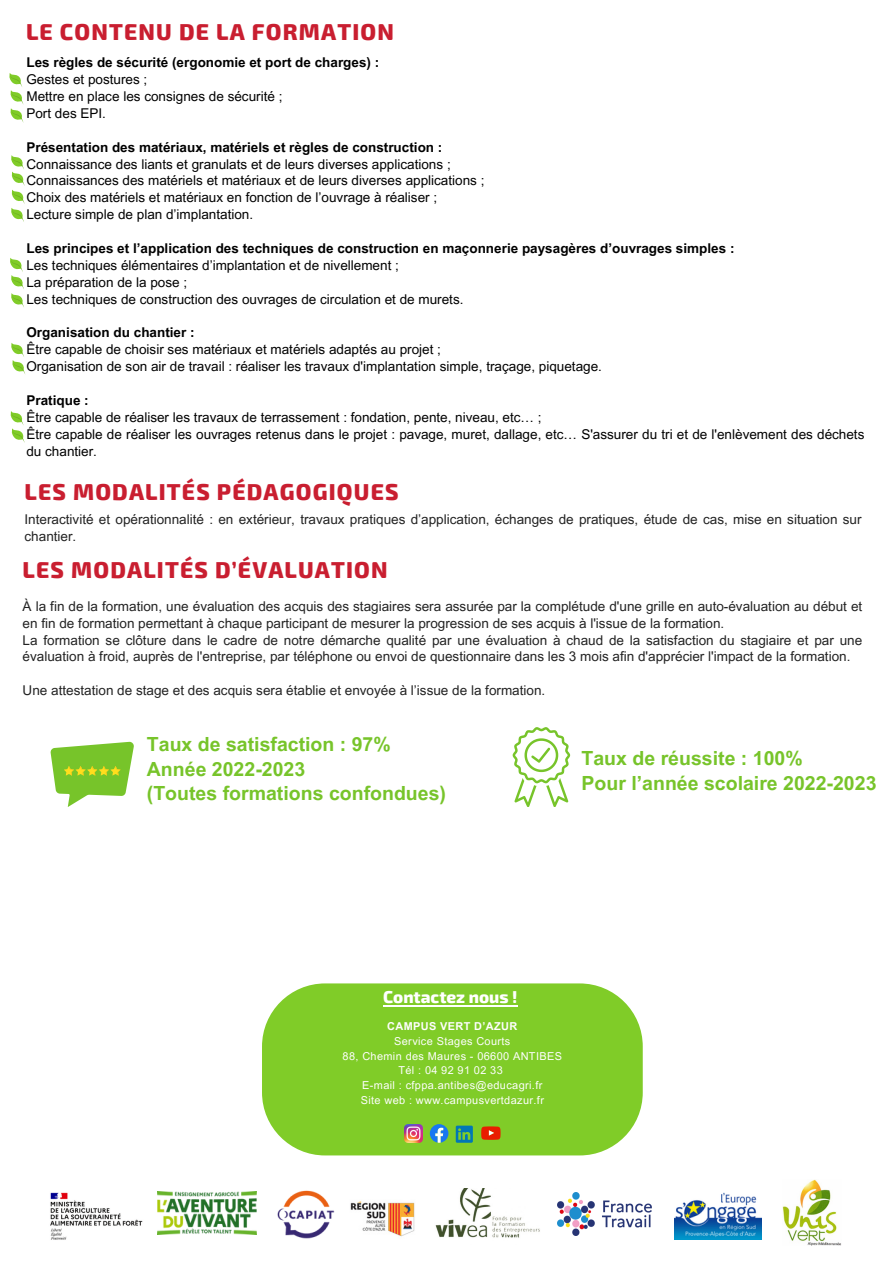
<style>
.page{position:relative;width:894px;height:1264px;background:#fff}
.page>*{position:absolute;margin:0;border:0;box-sizing:border-box;transform-origin:0 0}
.t1{font:800 22.5px "Exo 2";letter-spacing:.05em;color:#c91e30}
.t2{font:700 19.5px/24.8px "Arial MT Pro";color:#77c42a}
.t3{font:800 16.8px "Exo 2";color:#fff}
.t4{font:13.5px/16.8px "Arial MT Pro";color:#000}
.t5{font:13.5px/16.8px "Arial MT Pro";color:#222}
.t6{font:10.95px "Arial MT Pro";letter-spacing:.035em;color:#fefefe}
.t7{font:700 10.95px "Arial MT Pro";letter-spacing:.035em;color:#fefefe}
.s1{font-weight:700}
</style>
<div class="page">
<svg style="left:9px;top:73px;width:14px;height:49px"></svg>
<svg style="left:11px;top:155px;width:14px;height:67px"></svg>
<svg style="left:10px;top:258px;width:14px;height:49px"></svg>
<svg style="left:11px;top:343px;width:14px;height:31px"></svg>
<svg style="left:10px;top:411px;width:15px;height:32px"></svg>
<div style="left:262px;top:983px;width:380px;height:172px;background:#80cc28;border-radius:63px"></div>
<img style="left:404px;top:1124px;width:18px;height:18px">
<svg style="left:429px;top:1124px;width:19px;height:18px"></svg>
<svg style="left:455px;top:1125px;width:17px;height:17px"></svg>
<svg style="left:481px;top:1126px;width:19px;height:13px"></svg>
<hr style="left:383px;top:1004px;width:134px;height:2px;background:#fff">
<svg style="left:50px;top:741px;width:84px;height:66px"></svg>
<svg style="left:512px;top:727px;width:58px;height:79px"></svg>
<img style="left:277px;top:1190px;width:57px;height:49px">
<img style="left:435px;top:1188px;width:105px;height:50px">
<img style="left:157px;top:1191px;width:99px;height:43px">
<img style="left:557px;top:1192px;width:94px;height:43px">
<img style="left:782px;top:1179px;width:59px;height:66px">
<img style="left:350px;top:1201px;width:65px;height:36px">
<img style="left:674px;top:1192px;width:87px;height:47px">
<img style="left:50px;top:1192px;width:93px;height:48px">
<p class="t1" style="left:26px;top:17px;width:369px">LE CONTENU DE LA FORMATION</p>
<h4 class="t4" style="left:26px;top:56px;width:354px"><span class="s1">Les règles de sécurité (ergonomie et port de charges) :<br></span>Gestes et postures ;<br>Mettre en place les consignes de sécurité ;<br>Port des EPI.</h4>
<h4 class="t4" style="left:26px;top:140px;width:459px"><span class="s1">Présentation des matériaux, matériels et règles de construction :<br></span>Connaissance des liants et granulats et de leurs diverses applications ; Connaissances des matériels et matériaux et de leurs diverses applications ; Choix des matériels et matériaux en fonction de l’ouvrage à réaliser ; Lecture simple de plan d’implantation.</h4>
<h4 class="t4" style="left:26px;top:241px;width:709px"><span class="s1">Les principes et l’application des techniques de construction en maçonnerie paysagères d’ouvrages simples :<br></span>Les techniques élémentaires d’implantation et de nivellement ;<br>La préparation de la pose ;<br>Les techniques de construction des ouvrages de circulation et de murets.</h4>
<h4 class="t4" style="left:26px;top:326px;width:577px"><span class="s1">Organisation du chantier :<br></span>Être capable de choisir ses matériaux et matériels adaptés au projet ;<br>Organisation de son air de travail : réaliser les travaux d'implantation simple, traçage, piquetage.</h4>
<h4 class="t4" style="left:26px;top:393px;width:839px"><span class="s1">Pratique :<br></span>Être capable de réaliser les travaux de terrassement : fondation, pente, niveau, etc… ;<br>Être capable de réaliser les ouvrages retenus dans le projet : pavage, muret, dallage, etc… S'assurer du tri et de l'enlèvement des déchets du chantier.</h4>
<p class="t1" style="left:25px;top:477px;width:375px">LES MODALITÉS PÉDAGOGIQUES</p>
<p class="t5" style="left:25px;top:512px;width:838px">Interactivité et opérationnalité : en extérieur, travaux pratiques d’application, échanges de pratiques, étude de cas, mise en situation sur chantier.</p>
<p class="t1" style="left:23px;top:555px;width:366px">LES MODALITÉS D’ÉVALUATION</p>
<p class="t5" style="left:23px;top:599px;width:840px">À la fin de la formation, une évaluation des acquis des stagiaires sera assurée par la complétude d'une grille en auto-évaluation au début et en fin de formation permettant à chaque participant de mesurer la progression de ses acquis à l'issue de la formation.<br>La formation se clôture dans le cadre de notre démarche qualité par une évaluation à chaud de la satisfaction du stagiaire et par une évaluation à froid, auprès de l'entreprise, par téléphone ou envoi de questionnaire dans les 3 mois afin d'apprécier l'impact de la formation.</p>
<p class="t5" style="left:23px;top:683px;width:524px">Une attestation de stage et des acquis sera établie et envoyée à l’issue de la formation.</p>
<p class="t2" style="left:147px;top:734px;width:300px">Taux de satisfaction : 97%<br>Année 2022-2023<br>(Toutes formations confondues)</p>
<p class="t2" style="left:581px;top:748px;width:296px">Taux de réussite : 100%<br>Pour l’année scolaire 2022-2023</p>
<p class="t3" style="left:383px;top:986px;width:136px">Contactez nous !</p>
<p class="t7" style="left:387px;top:1021px;width:132px">CAMPUS VERT D’AZUR</p>
<p class="t6" style="left:394px;top:1036px;width:118px">Service Stages Courts</p>
<p class="t6" style="left:342px;top:1051px;width:221px">88, Chemin des Maures - 06600 ANTIBES</p>
<p class="t6" style="left:398px;top:1066px;width:106px">Tél : 04 92 91 02 33</p>
<p class="t6" style="left:362px;top:1081px;width:182px">E-mail : cfppa.antibes@educagri.fr</p>
<p class="t6" style="left:360px;top:1096px;width:185px">Site web : www.campusvertdazur.fr</p>
</div>
